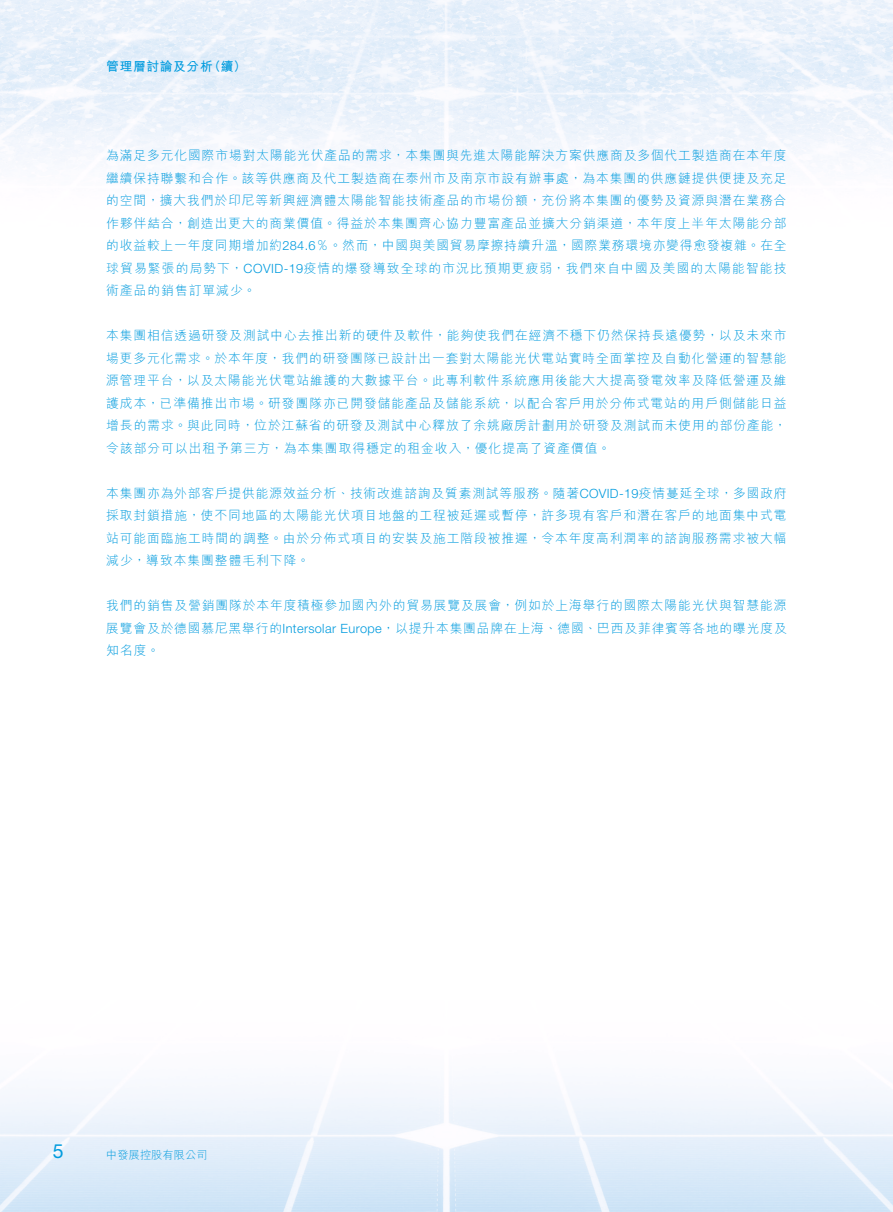
<style>
.page{position:relative;width:893px;height:1212px;background:#fff}
.page>*{position:absolute;margin:0;border:0;box-sizing:border-box;transform-origin:0 0}
.t1{font:19.5px "Helvetica Neue LT Std";color:#009bde}
._00_txt{font:300 12.75px/22.5px "M Hei HK";letter-spacing:.08em;color:#009bde;text-align:justify}
.t2{font:700 12.75px "M Hei HK";letter-spacing:.05em;color:#009bde}
.t3{font:300 11.25px "M Hei HK";color:#009bde}
.s1{font-family:"Helvetica Neue LT Std"}
</style>
<div class="page">
<img style="left:0;top:0;width:893px;height:1212px">
<p class="t2" style="left:106px;top:57px;width:108px">管理層討論及分析</p>
<p class="t2" style="left:208px;top:57px;width:40px">（續(</p>
<p class="_00_txt" style="left:106px;top:144px;width:682px">為滿足多元化國際市場對太陽能光伏產品的需求，本集團與先進太陽能解決方案供應商及多個代工製造商在本年度繼續保持聯繫和合作。該等供應商及代工製造商在泰州市及南京市設有辦事處，為本集團的供應鏈提供便捷及充足的空間，擴大我們於印尼等新興經濟體太陽能智能技術產品的市場份額，充份將本集團的優勢及資源與潛在業務合作夥伴結合，創造出更大的商業價值。得益於本集團齊心協力豐富產品並擴大分銷渠道，本年度上半年太陽能分部的收益較上一年度同期增加約<span class="s1">284.6</span>％。然而，中國與美國貿易摩擦持續升溫，國際業務環境亦變得愈發複雜。在全球貿易緊張的局勢下，<span class="s1">COVID-19</span>疫情的爆發導致全球的市況比預期更疲弱，我們來自中國及美國的太陽能智能技術產品的銷售訂單減少。</p>
<p class="_00_txt" style="left:106px;top:324px;width:682px">本集團相信透過研發及測試中心去推出新的硬件及軟件，能夠使我們在經濟不穩下仍然保持長遠優勢，以及未來市場更多元化需求。於本年度，我們的研發團隊已設計出一套對太陽能光伏電站實時全面掌控及自動化營運的智慧能源管理平台，以及太陽能光伏電站維護的大數據平台。此專利軟件系統應用後能大大提高發電效率及降低營運及維護成本，已準備推出市場。研發團隊亦已開發儲能產品及儲能系統，以配合客戶用於分佈式電站的用戶側儲能日益增長的需求。與此同時，位於江蘇省的研發及測試中心釋放了余姚廠房計劃用於研發及測試而未使用的部份產能，令該部分可以出租予第三方，為本集團取得穩定的租金收入，優化提高了資產價值。</p>
<p class="_00_txt" style="left:106px;top:482px;width:682px">本集團亦為外部客戶提供能源效益分析、技術改進諮詢及質素測試等服務。隨著<span class="s1">COVID-19</span>疫情蔓延全球，多國政府採取封鎖措施，使不同地區的太陽能光伏項目地盤的工程被延遲或暫停，許多現有客戶和潛在客戶的地面集中式電站可能面臨施工時間的調整。由於分佈式項目的安裝及施工階段被推遲，令本年度高利潤率的諮詢服務需求被大幅減少，導致本集團整體毛利下降。</p>
<p class="_00_txt" style="left:106px;top:594px;width:682px">我們的銷售及營銷團隊於本年度積極參加國內外的貿易展覽及展會，例如於上海舉行的國際太陽能光伏與智慧能源展覽會及於德國慕尼黑舉行的<span class="s1">Intersolar Europe</span>，以提升本集團品牌在上海、德國、巴西及菲律賓等各地的曝光度及知名度。</p>
<p class="t1" style="left:53px;top:1139px;width:12px">5</p>
<p class="t3" style="left:106px;top:1149px;width:103px">中發展控股有限公司</p>
</div>
